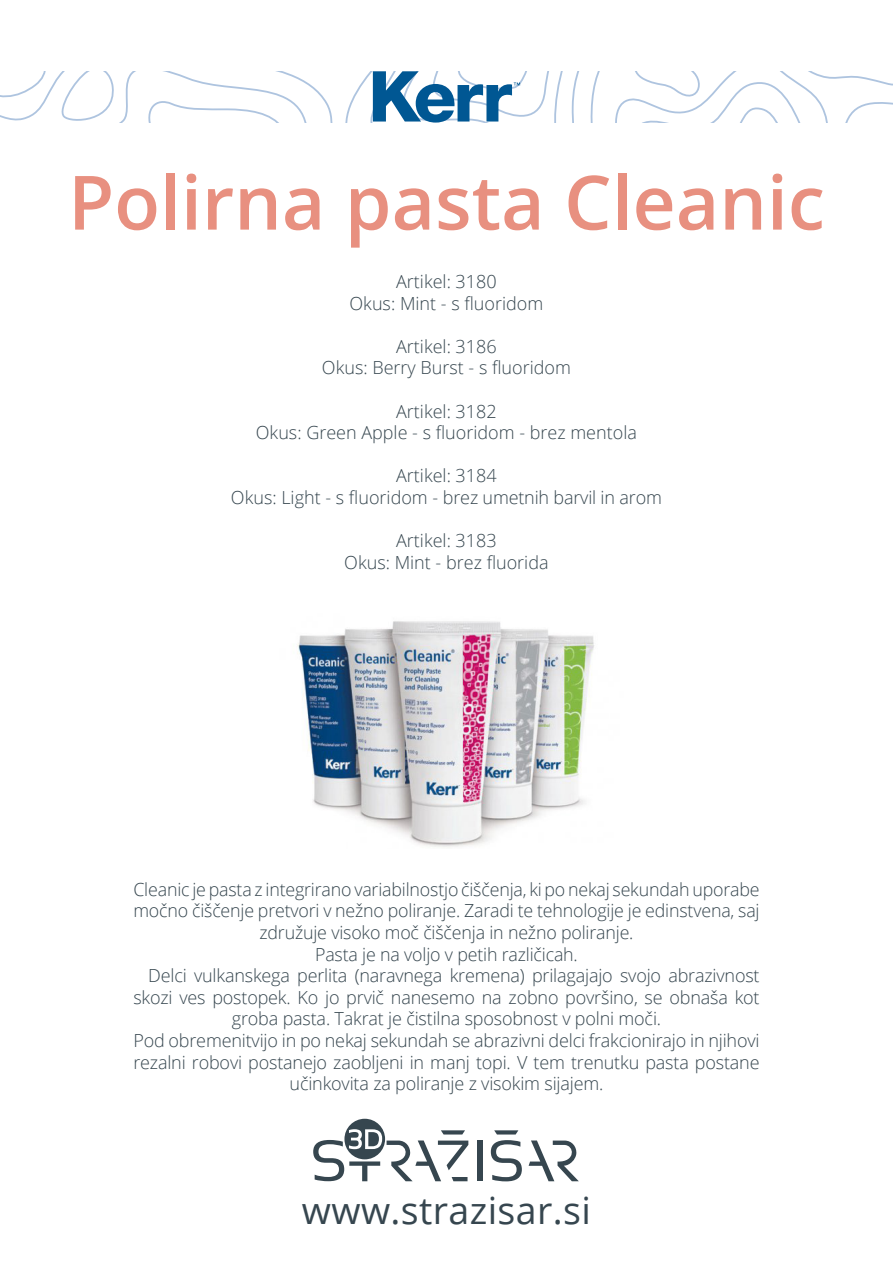
<style>
.page{position:relative;width:893px;height:1263px;background:#fff}
.page>*{position:absolute;margin:0;border:0;box-sizing:border-box;transform-origin:0 0}
.razlaga{font:600 75px "Open Sans";color:#e89080}
.t1{font:37.5px "Open Sans";letter-spacing:.01em;color:#36464f}
.razlaga-2{font:300 18px/21.6px "Open Sans";letter-spacing:-.01em;color:#36464f;text-align:center}
</style>
<div class="page">
<svg style="left:491px;top:1140px;width:31px;height:41px"></svg>
<div style="left:477px;top:1140px;width:5px;height:41px;background:#36464f"></div>
<svg style="left:494px;top:1130px;width:24px;height:4px"></svg>
<svg style="left:529px;top:1140px;width:50px;height:41px"></svg>
<svg style="left:313px;top:1119px;width:155px;height:62px"></svg>
<svg style="left:0;top:71px;width:893px;height:52px"></svg>
<img style="left:297px;top:621px;width:297px;height:226px">
<p class="razlaga" style="left:68px;top:151px;width:758px">Polirna pasta Cleanic</p>
<p class="razlaga-2" style="left:396px;top:270px;width:102px">Artikel: 3180</p>
<p class="razlaga-2" style="left:350px;top:292px;width:195px">Okus: Mint - s fluoridom</p>
<p class="razlaga-2" style="left:396px;top:335px;width:102px">Artikel: 3186</p>
<p class="razlaga-2" style="left:322px;top:357px;width:250px">Okus: Berry Burst - s fluoridom</p>
<p class="razlaga-2" style="left:396px;top:400px;width:102px">Artikel: 3182</p>
<p class="razlaga-2" style="left:256px;top:421px;width:383px">Okus: Green Apple - s fluoridom - brez mentola</p>
<p class="razlaga-2" style="left:396px;top:465px;width:102px">Artikel: 3184</p>
<p class="razlaga-2" style="left:231px;top:486px;width:432px">Okus: Light - s fluoridom - brez umetnih barvil in arom</p>
<p class="razlaga-2" style="left:396px;top:529px;width:102px">Artikel: 3183</p>
<p class="razlaga-2" style="left:344px;top:551px;width:206px">Okus: Mint - brez fluorida</p>
<p class="razlaga-2" style="left:133px;top:878px;width:628px">Cleanic je pasta z integrirano variabilnostjo čiščenja, ki po nekaj sekundah uporabe močno čiščenje pretvori v nežno poliranje. Zaradi te tehnologije je edinstvena, saj združuje visoko moč čiščenja in nežno poliranje.</p>
<p class="razlaga-2" style="left:315px;top:943px;width:264px">Pasta je na voljo v petih različicah.</p>
<p class="razlaga-2" style="left:148px;top:964px;width:613px">Delci vulkanskega perlita (naravnega kremena) prilagajajo svojo abrazivnost</p>
<p class="razlaga-2" style="left:133px;top:986px;width:628px">skozi ves postopek. Ko jo prvič nanesemo na zobno površino, se obnaša kot</p>
<p class="razlaga-2" style="left:232px;top:1007px;width:431px">groba pasta. Takrat je čistilna sposobnost v polni moči.</p>
<p class="razlaga-2" style="left:133px;top:1029px;width:628px">Pod obremenitvijo in po nekaj sekundah se abrazivni delci frakcionirajo in njihovi rezalni robovi postanejo zaobljeni in manj topi. V tem trenutku pasta postane učinkovita za poliranje z visokim sijajem.</p>
<h2 class="t1" style="left:302px;top:1185px;width:290px">www.strazisar.si</h2>
</div>
